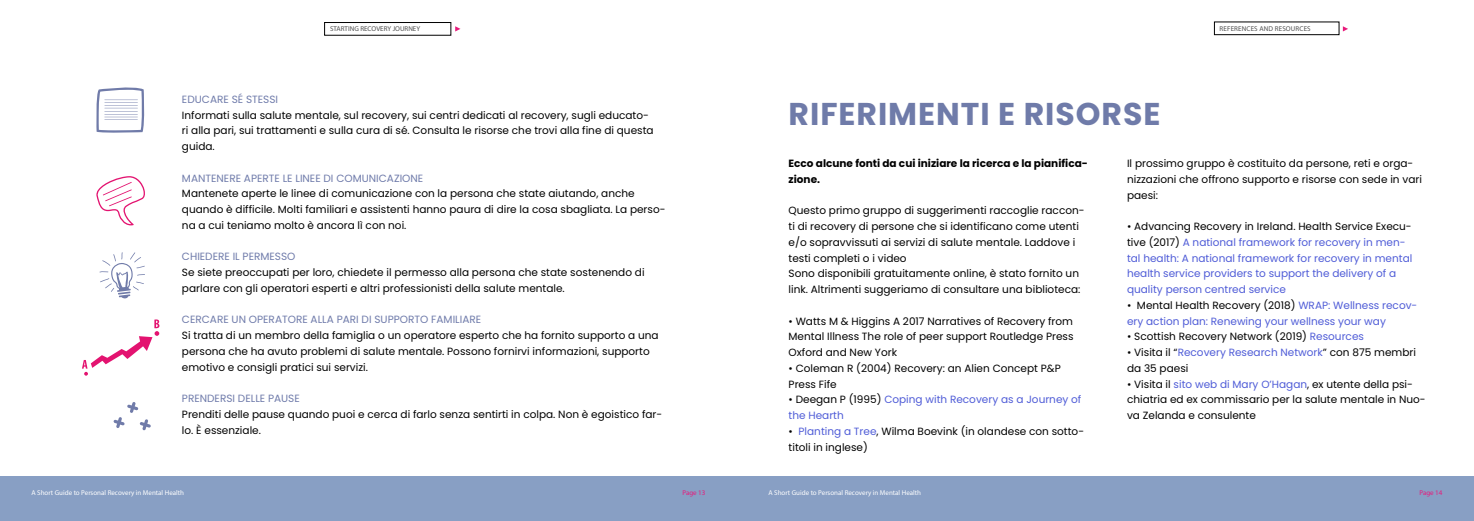
<style>
.page{position:relative;width:1474px;height:521px;background:#fff}
.page>*{position:absolute;margin:0;border:0;box-sizing:border-box;transform-origin:0 0}
.t1{font:700 31.5px "Poppins";letter-spacing:.03em;color:#6f7ba9}
.t2{font:10.5px/15.8px "Poppins";color:#000}
.t3{font:10.5px/15.8px "Poppins";color:#4f5cd7}
.t4{font:10.5px "Poppins";color:#6f7baa}
.t5{font:700 10.5px/15.8px "Poppins";color:#000}
.t6{font:7px "Myriad Pro";color:#fff}
.t7{font:7px "Myriad Pro";letter-spacing:.01em;color:#4d4d4d}
.t8{font:7px "Myriad Pro";color:#e81a7b}
.s1{color:#000}
.s2{color:#4f5cd7}
</style>
<div class="page">
<div style="left:0;top:477px;width:745px;height:44px;background:#889fc4"></div>
<div style="left:1214px;top:22px;width:125px;height:13px;border:1px solid #000"></div>
<div style="left:718px;top:477px;width:755px;height:44px;background:#889fc4"></div>
<svg style="left:1342px;top:26px;width:6px;height:6px"></svg>
<div style="left:324px;top:22px;width:127px;height:14px;border:1px solid #000"></div>
<svg style="left:455px;top:26px;width:5px;height:6px"></svg>
<svg style="left:99px;top:252px;width:46px;height:47px"></svg>
<svg style="left:96px;top:176px;width:49px;height:49px"></svg>
<svg style="left:113px;top:402px;width:38px;height:28px"></svg>
<svg style="left:82px;top:319px;width:77px;height:57px"></svg>
<svg style="left:96px;top:87px;width:49px;height:46px"></svg>
<p class="t7" style="left:330px;top:25px;width:92px">STARTING RECOVERY JOURNEY</p>
<p class="t4" style="left:182px;top:93px;width:98px">EDUCARE SÉ STESSI</p>
<p class="t2" style="left:182px;top:107px;width:473px">Informati sulla salute mentale, sul recovery, sui centri dedicati al recovery, sugli educato&shy;ri alla pari, sui trattamenti e sulla cura di sé. Consulta le risorse che trovi alla fine di questa guida.</p>
<p class="t4" style="left:182px;top:172px;width:243px">MANTENERE APERTE LE LINEE DI COMUNICAZIONE</p>
<p class="t2" style="left:182px;top:186px;width:485px">Mantenete aperte le linee di comunicazione con la persona che state aiutando, anche quando è difficile. Molti familiari e assistenti hanno paura di dire la cosa sbagliata. La perso&shy;na a cui teniamo molto è ancora lì con noi.</p>
<p class="t4" style="left:182px;top:251px;width:115px">CHIEDERE IL PERMESSO</p>
<p class="t2" style="left:182px;top:265px;width:464px">Se siete preoccupati per loro, chiedete il permesso alla persona che state sostenendo di parlare con gli operatori esperti e altri professionisti della salute mentale.</p>
<p class="t4" style="left:182px;top:314px;width:301px">CERCARE UN OPERATORE ALLA PARI DI SUPPORTO FAMILIARE</p>
<p class="t2" style="left:182px;top:328px;width:478px">Si tratta di un membro della famiglia o un operatore esperto che ha fornito supporto a una persona che ha avuto problemi di salute mentale. Possono fornirvi informazioni, supporto emotivo e consigli pratici sui servizi.</p>
<p class="t4" style="left:182px;top:392px;width:119px">PRENDERSI DELLE PAUSE</p>
<p class="t2" style="left:182px;top:406px;width:482px">Prenditi delle pause quando puoi e cerca di farlo senza sentirti in colpa. Non è egoistico far&shy;lo. È essenziale.</p>
<p class="t6" style="left:32px;top:488px;width:154px">A Short Guide to Personal Recovery in Mental Health</p>
<p class="t8" style="left:682px;top:488px;width:25px">Page 13</p>
<p class="t7" style="left:1219px;top:25px;width:93px">REFERENCES AND RESOURCES</p>
<h1 class="t1" style="left:788px;top:96px;width:373px">RIFERIMENTI E RISORSE</h1>
<p class="t5" style="left:788px;top:155px;width:301px">Ecco alcune fonti da cui iniziare la ricerca e la pianifica&shy;zione.</p>
<p class="t2" style="left:788px;top:203px;width:297px">Questo primo gruppo di suggerimenti raccoglie raccon&shy;ti di recovery di persone che si identificano come utenti e/o sopravvissuti ai servizi di salute mentale. Laddove i testi completi o i video<br>Sono disponibili gratuitamente online, è stato fornito un link. Altrimenti suggeriamo di consultare una biblioteca:</p>
<p class="t2" style="left:788px;top:313px;width:286px;text-align:justify">• Watts M &amp; Higgins A 2017 Narratives of Recovery from Mental Illness The role of peer support Routledge Press Oxford and New York</p>
<p class="t2" style="left:788px;top:360px;width:274px">• Coleman R (2004) Recovery: an Alien Concept P&amp;P<br>Press Fife</p>
<p class="t3" style="left:788px;top:392px;width:294px"><span class="s1">• Deegan P (1995)</span> Coping with Recovery as a Journey of the Hearth</p>
<p class="t2" style="left:788px;top:423px;width:297px">• <span class="s2">Planting a Tree</span>, Wilma Boevink (in olandese con sotto&shy;titoli in inglese)</p>
<p class="t2" style="left:1127px;top:155px;width:296px">Il prossimo gruppo è costituito da persone, reti e orga&shy;nizzazioni che offrono supporto e risorse con sede in vari paesi:</p>
<p class="t3" style="left:1127px;top:218px;width:287px"><span class="s1">• Advancing Recovery in Ireland. Health Service Execu&shy;tive (2017)</span> A national framework for recovery in men&shy;tal health: A national framework for recovery in mental health service providers to support the delivery of a quality person centred service</p>
<p class="t3" style="left:1127px;top:297px;width:292px"><span class="s1">• Mental Health Recovery (2018)</span> WRAP: Wellness recov&shy;ery action plan: Renewing your wellness your way</p>
<p class="t2" style="left:1127px;top:329px;width:238px">• Scottish Recovery Network (2019) <span class="s2">Resources</span></p>
<p class="t2" style="left:1127px;top:344px;width:290px">• Visita il “<span class="s2">Recovery Research Network</span>” con 875 membri da 35 paesi</p>
<p class="t2" style="left:1127px;top:376px;width:300px">• Visita il <span class="s2">sito web di Mary O’Hagan</span>, ex utente della psi&shy;chiatria ed ex commissario per la salute mentale in Nuo&shy;va Zelanda e consulente</p>
<p class="t6" style="left:768px;top:488px;width:154px">A Short Guide to Personal Recovery in Mental Health</p>
<p class="t8" style="left:1419px;top:488px;width:25px">Page 14</p>
</div>
